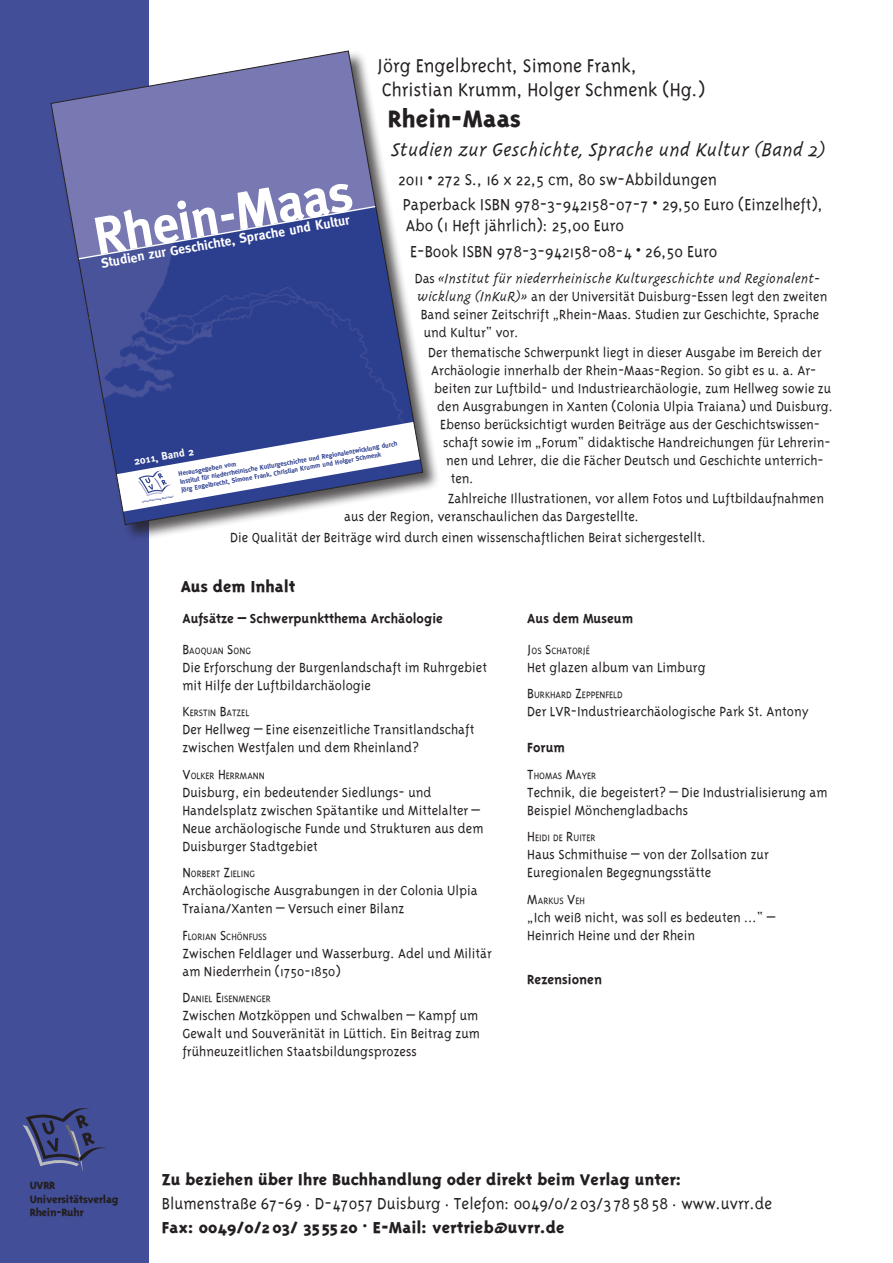
<style>
.page{position:relative;width:893px;height:1263px;background:#fff}
.page>*{position:absolute;margin:0;border:0;box-sizing:border-box;transform-origin:0 0}
.t1{font:700 52.95px "Meta";color:#fff}
.t2{font:800 27px "Triplex";color:#231f20}
.t3{font:300 21px/24px "Triplex";color:#231f20}
.t4{font:italic 300 21px "Triplex";color:#231f20}
.t5{font:300 18px/25.2px "Triplex";color:#231f20}
.t6{font:800 18px "Triplex";color:#231f20}
.t7{font:300 15px/18px "Triplex";color:#231f20}
.t8{font:700 15px "Triplex";color:#231f20}
.t9{font:italic 300 15px "Triplex";color:#231f20}
.t10{font:700 13.35px "Meta";color:#fff}
.t11{font:800 12px/13.5px "Triplex";letter-spacing:-.025em;color:#231f20}
.t12{font:700 10.8px "Meta";color:#fff}
.t13{font:300 10.5px "Triplex";color:#231f20}
.t14{font:700 6.75px/8.1px "Meta";color:#2e4090}
.t15{font:800 2.55px "Triplex";color:#2e4090}
.s1{font-style:normal}
.s2{font-style:italic}
.s3{font-size:15px}
</style>
<div class="page">
<div style="left:0;top:0;width:149px;height:1263px;background:#424e98"></div>
<svg style="left:23px;top:1109px;width:83px;height:62px"></svg>
<div style="left:50px;top:50px;width:390px;height:492px;background:#231f20;opacity:.75"></div>
<svg style="left:50px;top:50px;width:373px;height:475px"></svg>
<h3 class="t3" style="left:377px;top:53px;width:329px">Jörg Engelbrecht, Simone Frank,<br>Christian Krumm, Holger Schmenk (Hg.)</h3>
<h2 class="t2" style="left:388px;top:104px;width:135px">Rhein-Maas</h2>
<h3 class="t4" style="left:392px;top:139px;width:435px">Studien zur Geschichte, Sprache und Kultur (Band 2)</h3>
<p class="t5" style="left:398px;top:167px;width:426px">2011 • 272 S., 16 x 22,5 cm, 80 sw-Abbildungen<br>Paperback ISBN 978-3-942158-07-7 • 29,50 Euro (Einzelheft),</p>
<p class="t5" style="left:406px;top:213px;width:313px">Abo (1 Heft jährlich): 25,00 Euro<br>E-Book ISBN 978-3-942158-08-4 • 26,50 Euro</p>
<p class="t9" style="left:415px;top:271px;width:407px"><span class="s1">Das</span> «Institut für niederrheinische Kulturgeschichte und Regionalent-</p>
<p class="t7" style="left:418px;top:287px;width:411px"><span class="s2">wicklung (InKuR)»</span> an der Universität Duisburg-Essen legt den zweiten</p>
<p class="t7" style="left:421px;top:305px;width:400px">Band seiner Zeitschrift „Rhein-Maas. Studien zur Geschichte, Sprache</p>
<p class="t7" style="left:424px;top:323px;width:97px">und Kultur“ vor.</p>
<p class="t7" style="left:428px;top:344px;width:395px">Der thematische Schwerpunkt liegt in dieser Ausgabe im Bereich der</p>
<p class="t7" style="left:431px;top:362px;width:387px">Archäologie innerhalb der Rhein-Maas-Region. So gibt es u. a. Ar-</p>
<p class="t7" style="left:434px;top:380px;width:399px">beiten zur Luftbild- und Industriearchäologie, zum Hellweg sowie zu</p>
<p class="t7" style="left:437px;top:398px;width:397px">den Ausgrabungen in Xanten (Colonia Ulpia Traiana) und Duisburg.</p>
<p class="t7" style="left:440px;top:416px;width:381px">Ebenso berücksichtigt wurden Beiträge aus der Geschichtswissen-</p>
<p class="t7" style="left:443px;top:434px;width:389px">schaft sowie im „Forum“ didaktische Handreichungen für Lehrerin-</p>
<p class="t7" style="left:446px;top:452px;width:379px">nen und Lehrer, die die Fächer Deutsch und Geschichte unterrich-</p>
<p class="t7" style="left:451px;top:470px;width:24px">ten.</p>
<p class="t7" style="left:344px;top:490px;width:481px;text-indent:104px">Zahlreiche Illustrationen, vor allem Fotos und Luftbildaufnahmen aus der Region, veranschaulichen das Dargestellte.</p>
<p class="t7" style="left:230px;top:528px;width:477px">Die Qualität der Beiträge wird durch einen wissenschaftlichen Beirat sichergestellt.</p>
<p class="t6" style="left:181px;top:576px;width:116px">Aus dem Inhalt</p>
<h1 class="t1" style="left:89px;top:207px;width:263px;rotate:-10deg">Rhein-Maas</h1>
<p class="t10" style="left:100px;top:256px;width:254px;rotate:-10deg">Studien zur Geschichte, Sprache und Kultur</p>
<p class="t14" style="left:178px;top:470px;width:222px;rotate:-10deg">Herausgegeben vom<br>Institut für niederrheinische Kulturgeschichte und Regionalentwicklung durch<br>Jörg Engelbrecht, Simone Frank, Christian Krumm und Holger Schmenk</p>
<p class="t12" style="left:133px;top:455px;width:62px;rotate:-10deg">2011, Band 2</p>
<p class="t15" style="left:142px;top:500px;width:33px;rotate:-10deg">Universitätsverlag Rhein-Ruhr</p>
<p class="t8" style="left:182px;top:610px;width:262px">Aufsätze – Schwerpunktthema Archäologie</p>
<p class="t13" style="left:182px;top:645px;width:70px"><span class="s3">B</span>AOQUAN <span class="s3">S</span>ONG</p>
<p class="t7" style="left:182px;top:658px;width:306px">Die Erforschung der Burgenlandschaft im Ruhrgebiet mit Hilfe der Luftbildarchäologie</p>
<p class="t13" style="left:182px;top:707px;width:68px"><span class="s3">K</span>ERSTIN <span class="s3">B</span>ATZEL</p>
<p class="t7" style="left:182px;top:720px;width:293px">Der Hellweg – Eine eisenzeitliche Transitlandschaft zwischen Westfalen und dem Rheinland?</p>
<p class="t13" style="left:182px;top:770px;width:84px"><span class="s3">V</span>OLKER <span class="s3">H</span>ERRMANN</p>
<p class="t7" style="left:182px;top:783px;width:303px">Duisburg, ein bedeutender Siedlungs- und Handelsplatz zwischen Spätantike und Mittelalter – Neue archäologische Funde und Strukturen aus dem Duisburger Stadtgebiet</p>
<p class="t13" style="left:182px;top:868px;width:74px"><span class="s3">N</span> ORBERT <span class="s3">Z</span>IELING</p>
<p class="t7" style="left:182px;top:881px;width:297px">Archäologische Ausgrabungen in der Colonia Ulpia<br>Traiana/Xanten – Versuch einer Bilanz</p>
<p class="t13" style="left:182px;top:931px;width:81px"><span class="s3">F</span>LORIAN <span class="s3">S</span>CHÖNFUSS</p>
<p class="t7" style="left:182px;top:944px;width:311px">Zwischen Feldlager und Wasserburg. Adel und Militär am Niederrhein (1750-1850)</p>
<p class="t13" style="left:182px;top:993px;width:90px"><span class="s3">D</span>ANIEL <span class="s3">E</span>ISENMENGER</p>
<p class="t7" style="left:182px;top:1006px;width:299px;text-align:justify">Zwischen Motzköppen und Schwalben – Kampf um Gewalt und Souveränität in Lüttich. Ein Beitrag zum frühneuzeitlichen Staatsbildungsprozess</p>
<p class="t8" style="left:527px;top:610px;width:107px">Aus dem Museum</p>
<p class="t13" style="left:527px;top:645px;width:64px"><span class="s3">J</span>OS <span class="s3">S</span>CHATORJÉ</p>
<p class="t7" style="left:527px;top:658px;width:180px">Het glazen album van Limburg</p>
<p class="t13" style="left:527px;top:689px;width:96px"><span class="s3">B</span>URKHARD <span class="s3">Z</span>EPPENFELD</p>
<p class="t7" style="left:527px;top:702px;width:283px">Der LVR-Industriearchäologische Park St. Antony</p>
<p class="t8" style="left:527px;top:739px;width:39px">Forum</p>
<p class="t13" style="left:527px;top:770px;width:71px"><span class="s3">T</span>HOMAS <span class="s3">M</span>AYER</p>
<p class="t7" style="left:527px;top:783px;width:302px">Technik, die begeistert? – Die Industrialisierung am<br>Beispiel Mönchengladbachs</p>
<p class="t13" style="left:527px;top:832px;width:70px"><span class="s3">H</span>EIDI DE <span class="s3">R</span>UITER</p>
<p class="t7" style="left:527px;top:845px;width:243px">Haus Schmithuise – von der Zollsation zur<br>Euregionalen Begegnungsstätte</p>
<p class="t13" style="left:527px;top:895px;width:58px"><span class="s3">M</span>ARKUS <span class="s3">V</span>EH</p>
<p class="t7" style="left:527px;top:908px;width:250px">„Ich weiß nicht, was soll es bedeuten …“ –<br>Heinrich Heine und der Rhein</p>
<p class="t8" style="left:527px;top:971px;width:76px">Rezensionen</p>
<p class="t11" style="left:30px;top:1178px;width:90px">UVRR<br>Universitätsverlag<br>Rhein-Ruhr</p>
<p class="t6" style="left:162px;top:1169px;width:521px">Zu beziehen über Ihre Buchhandlung oder direkt beim Verlag unter:</p>
<p class="t5" style="left:162px;top:1191px;width:612px">Blumenstraße 67-69 . D-47057 Duisburg . Telefon: 0049/0/2 03/3 78 58 58 . www.uvrr.de</p>
<p class="t6" style="left:162px;top:1217px;width:404px">Fax: 0049/0/203/ 35 55 20 . E-Mail: vertrieb@uvrr.de</p>
</div>
